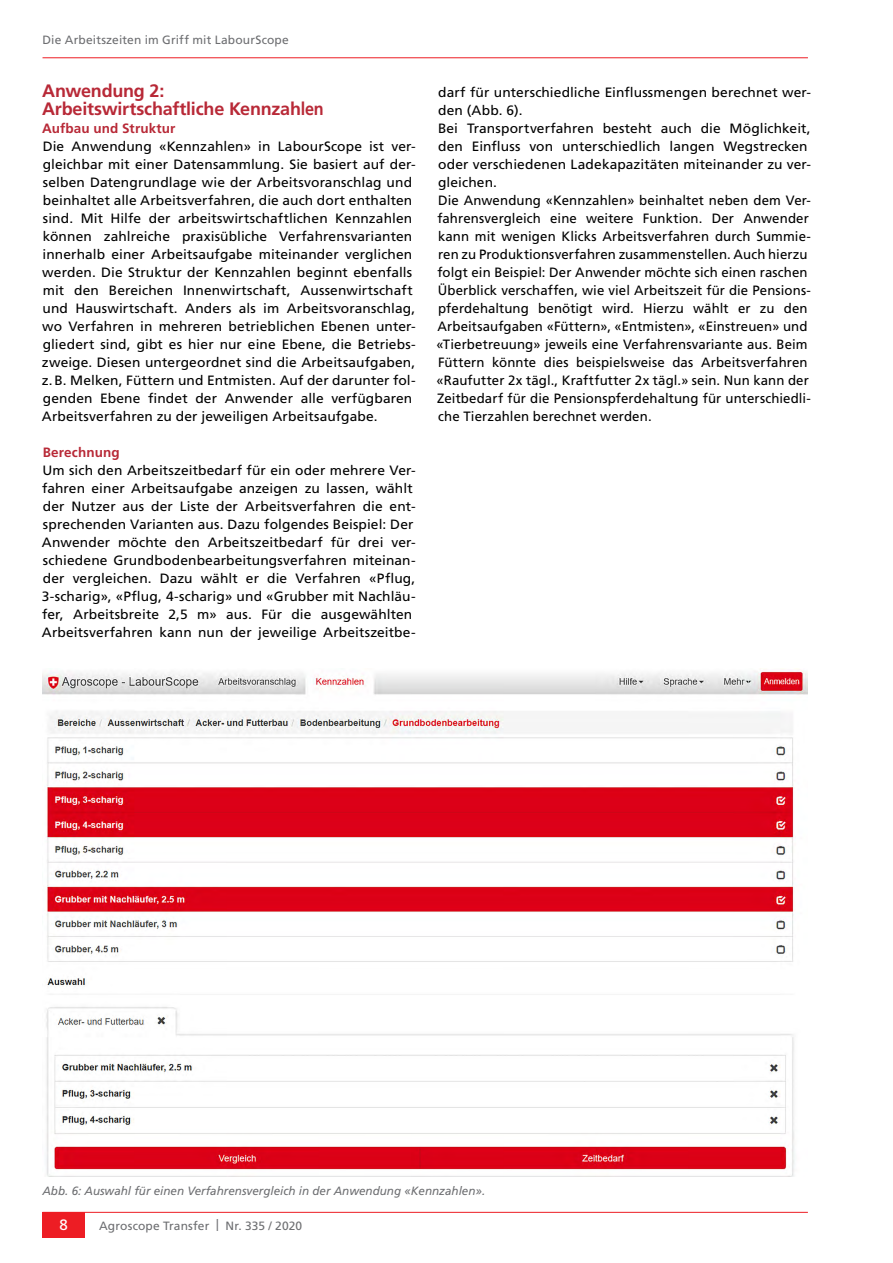
<style>
.page{position:relative;width:893px;height:1263px;background:#fff}
.page>*{position:absolute;margin:0;border:0;box-sizing:border-box;transform-origin:0 0}
.t1{font:700 18px/18px "Frutiger LT Std";letter-spacing:-.01em;color:#b82937}
.t2{font:15px "Frutiger LT Std";color:#fff}
.t3{font:13.5px/18px "Frutiger LT Std";letter-spacing:.005em;color:#000}
.t4{font:700 13.5px "Frutiger LT Std";letter-spacing:.01em;color:#b82937}
.t5{font:italic 12px "Frutiger LT Std";color:#6d6e71}
.t6{font:12px "Frutiger LT Std";letter-spacing:.01em;color:#6d6e71}
</style>
<div class="page">
<hr style="left:42px;top:1212px;width:766px;height:1px;background:#ed1d24">
<div style="left:43px;top:1212px;width:42px;height:25px;background:#ed1d24"></div>
<hr style="left:43px;top:57px;width:765px;height:1px;background:#ed1d24">
<img style="left:43px;top:668px;width:765px;height:509px">
<p class="t6" style="left:43px;top:33px;width:248px">Die Arbeitszeiten im Griff mit LabourScope</p>
<h1 class="t1" style="left:42px;top:81px;width:283px">Anwendung 2:<br>Arbeitswirtschaftliche Kennzahlen</h1>
<p class="t4" style="left:42px;top:120px;width:135px">Aufbau und Struktur</p>
<p class="t3" style="left:42px;top:137px;width:375px">Die Anwendung «Kennzahlen» in LabourScope ist ver&shy;gleichbar mit einer Datensammlung. Sie basiert auf der&shy;selben Datengrundlage wie der Arbeitsvoranschlag und beinhaltet alle Arbeitsverfahren, die auch dort enthalten sind. Mit Hilfe der arbeitswirtschaftlichen Kennzahlen können zahlreiche praxisübliche Verfahrensvarianten innerhalb einer Arbeitsaufgabe miteinander verglichen werden. Die Struktur der Kennzahlen beginnt ebenfalls mit den Bereichen Innenwirtschaft, Aussenwirtschaft und Hauswirtschaft. Anders als im Arbeitsvoranschlag, wo Verfahren in mehreren betrieblichen Ebenen unter&shy;gliedert sind, gibt es hier nur eine Ebene, die Betriebs&shy;zweige. Diesen untergeordnet sind die Arbeitsaufgaben, z.B. Melken, Füttern und Entmisten. Auf der darunter fol&shy;genden Ebene findet der Anwender alle verfügbaren Arbeitsverfahren zu der jeweiligen Arbeitsaufgabe.</p>
<p class="t4" style="left:43px;top:444px;width:79px">Berechnung</p>
<p class="t3" style="left:42px;top:461px;width:375px">Um sich den Arbeitszeitbedarf für ein oder mehrere Ver&shy;fahren einer Arbeitsaufgabe anzeigen zu lassen, wählt der Nutzer aus der Liste der Arbeitsverfahren die ent&shy;sprechenden Varianten aus. Dazu folgendes Beispiel: Der Anwender möchte den Arbeitszeitbedarf für drei ver&shy;schiedene Grundbodenbearbeitungsverfahren miteinan&shy;der vergleichen. Dazu wählt er die Verfahren «Pflug, 3-scharig», «Pflug, 4-scharig» und «Grubber mit Nachläu&shy;fer, Arbeitsbreite 2,5 m» aus. Für die ausgewählten Arbeitsverfahren kann nun der jeweilige Arbeitszeitbe-</p>
<p class="t3" style="left:437px;top:83px;width:376px">darf für unterschiedliche Einflussmengen berechnet wer&shy;den (Abb. 6).<br>Bei Transportverfahren besteht auch die Möglichkeit, den Einfluss von unterschiedlich langen Wegstrecken oder verschiedenen Ladekapazitäten miteinander zu ver&shy;gleichen.<br>Die Anwendung «Kennzahlen» beinhaltet neben dem Ver&shy;fahrensvergleich eine weitere Funktion. Der Anwender kann mit wenigen Klicks Arbeitsverfahren durch Summie&shy;ren zu Produktionsverfahren zusammenstellen. Auch hierzu folgt ein Beispiel: Der Anwender möchte sich einen raschen Überblick verschaffen, wie viel Arbeitszeit für die Pensions&shy;pferdehaltung benötigt wird. Hierzu wählt er zu den Arbeitsaufgaben «Füttern», «Entmisten», «Einstreuen» und «Tierbetreuung» jeweils eine Verfahrensvariante aus. Beim Füttern könnte dies beispielsweise das Arbeitsverfahren «Raufutter 2x tägl., Kraftfutter 2x tägl.» sein. Nun kann der Zeitbedarf für die Pensionspferdehaltung für unterschiedli&shy;che Tierzahlen berechnet werden.</p>
<p class="t5" style="left:43px;top:1184px;width:444px">Abb. 6: Auswahl für einen Verfahrensvergleich in der Anwendung «Kennzahlen».</p>
<p class="t2" style="left:60px;top:1215px;width:10px">8</p>
<p class="t6" style="left:99px;top:1218px;width:205px">Agroscope Transfer | Nr. 335 / 2020</p>
</div>
